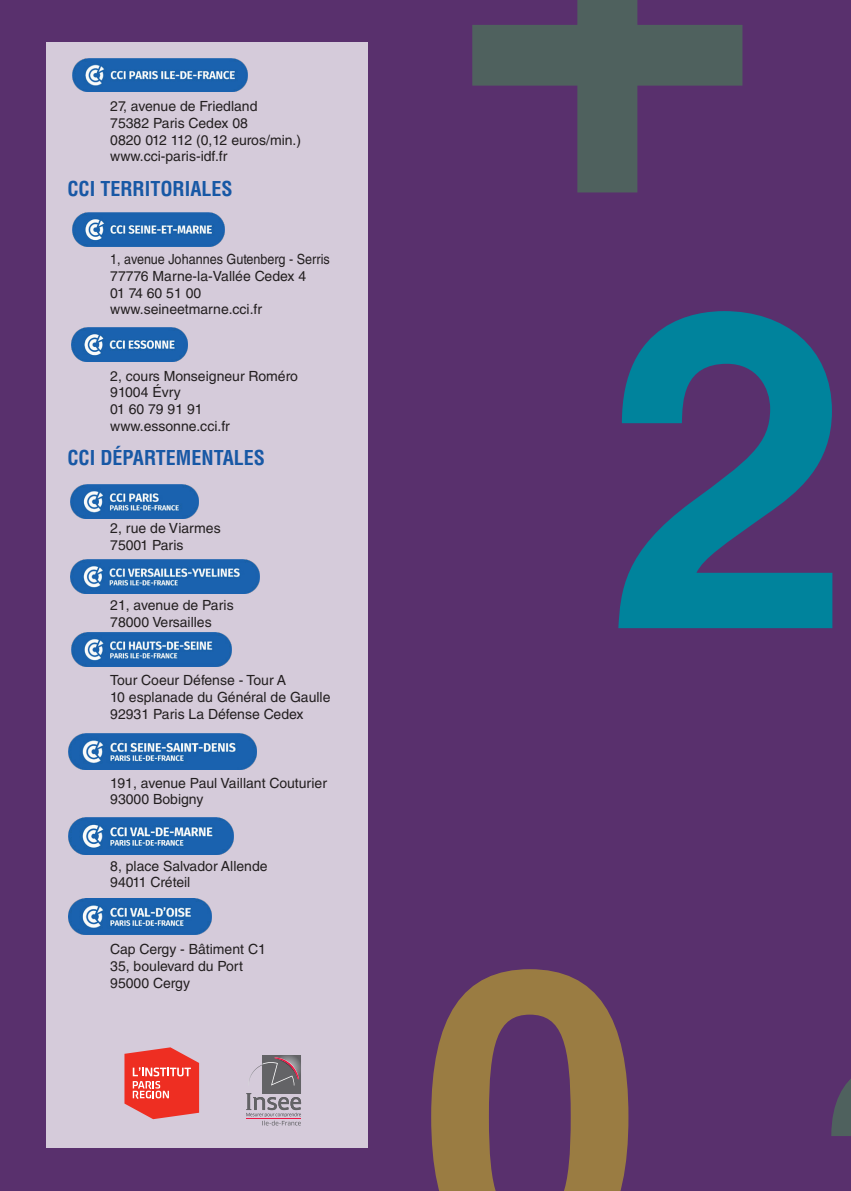
<style>
.page{position:relative;width:851px;height:1191px;background:#fff}
.page>*{position:absolute;margin:0;border:0;box-sizing:border-box;transform-origin:0 0}
.t1{font:700 condensed 20px "Helvetica LT Std";color:#1858a5}
.t2{font:14px/16.8px "Helvetica LT Std";color:#231f20}
.t3{font:14px/16.8px "Helvetica LT Std";color:#231f20;scale:.9 1}
</style>
<div class="page">
<div style="left:0;top:0;width:850px;height:1190px;background:#59306d"></div>
<div style="left:46px;top:42px;width:322px;height:1105px;background:#d5cbda"></div>
<svg style="left:246px;top:1057px;width:55px;height:68px"></svg>
<img style="left:71px;top:328px;width:116px;height:33px">
<img style="left:72px;top:632px;width:160px;height:34px">
<img style="left:72px;top:58px;width:175px;height:34px">
<img style="left:71px;top:484px;width:128px;height:34px">
<img style="left:72px;top:213px;width:153px;height:33px">
<img style="left:71px;top:559px;width:188px;height:34px">
<img style="left:68px;top:733px;width:189px;height:37px">
<img style="left:69px;top:817px;width:165px;height:37px">
<img style="left:69px;top:898px;width:143px;height:36px">
<svg style="left:828px;top:1060px;width:22px;height:130px;background:#563c69"></svg>
<svg style="left:472px;top:0;width:270px;height:192px;background:#544666"></svg>
<svg style="left:431px;top:969px;width:197px;height:221px;background:#7f5c53"></svg>
<svg style="left:618px;top:311px;width:214px;height:317px;background:#265e87"></svg>
<svg style="left:124px;top:1047px;width:75px;height:72px;background:#eb564f"></svg>
<p class="t2" style="left:110px;top:98px;width:192px">27, avenue de Friedland<br>75382 Paris Cedex 08<br>0820 012 112 (0,12 euros/min.) www.cci-paris-idf.fr</p>
<h1 class="t1" style="left:67px;top:176px;width:167px">CCI TERRITORIALES</h1>
<p class="t3" style="left:110px;top:251px;width:245px">1, avenue Johannes Gutenberg - Serris<br>77776 Marne-la-Vallée Cedex 4<br>01 74 60 51 00 www.seineetmarne.cci.fr</p>
<p class="t2" style="left:110px;top:367px;width:189px">2, cours Monseigneur Roméro<br>91004 Évry<br>01 60 79 91 91 www.essonne.cci.fr</p>
<h1 class="t1" style="left:67px;top:445px;width:199px">CCI DÉPARTEMENTALES</h1>
<p class="t2" style="left:110px;top:520px;width:112px">2, rue de Viarmes<br>75001 Paris</p>
<p class="t2" style="left:110px;top:596px;width:125px">21, avenue de Paris<br>78000 Versailles</p>
<p class="t2" style="left:110px;top:671px;width:222px">Tour Coeur Défense - Tour A<br>10 esplanade du Général de Gaulle<br>92931 Paris La Défense Cedex</p>
<p class="t2" style="left:110px;top:774px;width:218px">191, avenue Paul Vaillant Couturier<br>93000 Bobigny</p>
<p class="t2" style="left:110px;top:857px;width:159px">8, place Salvador Allende<br>94011 Créteil</p>
<p class="t2" style="left:110px;top:940px;width:157px">Cap Cergy - Bâtiment C1<br>35, boulevard du Port<br>95000 Cergy</p>
</div>
